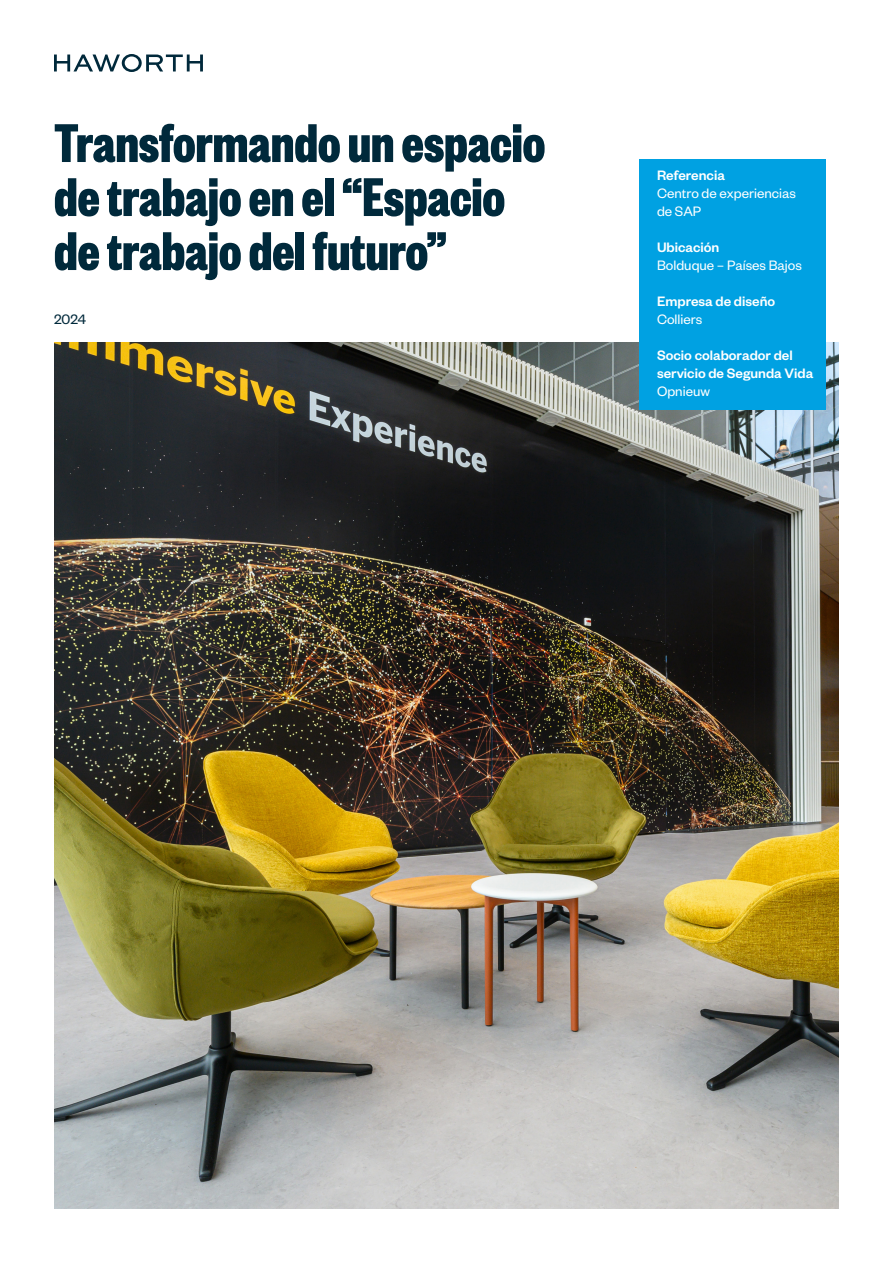
<style>
.page{position:relative;width:893px;height:1263px;background:#fff}
.page>*{position:absolute;margin:0;border:0;box-sizing:border-box;transform-origin:0 0}
.t1{font:700 60px/54px "Founders Grotesk X Cond";color:#00293b}
.t2{font:500 15px/18px "Founders Grotesk";color:#fff}
.t3{font:15px/18px "Founders Grotesk";color:#fff}
.t4{font:15px "Founders Grotesk";color:#00293b}
</style>
<div class="page">
<svg style="left:54px;top:54px;width:149px;height:18px"></svg>
<img style="left:54px;top:342px;width:785px;height:867px">
<div style="left:639px;top:159px;width:187px;height:250px;background:#00a1e2"></div>
<h1 class="t1" style="left:54px;top:113px;width:493px">Transformando un espacio de trabajo en el “Espacio de trabajo del futuro”</h1>
<p class="t4" style="left:54px;top:310px;width:34px">2024</p>
<p class="t2" style="left:657px;top:165px;width:69px">Referencia</p>
<p class="t3" style="left:657px;top:183px;width:140px">Centro de experiencias de SAP</p>
<p class="t2" style="left:657px;top:237px;width:64px">Ubicación</p>
<p class="t3" style="left:657px;top:255px;width:146px">Bolduque – Países Bajos</p>
<p class="t2" style="left:657px;top:291px;width:120px">Empresa de diseño</p>
<p class="t3" style="left:657px;top:309px;width:47px">Colliers</p>
<p class="t2" style="left:657px;top:345px;width:158px">Socio colaborador del servicio de Segunda Vida</p>
<p class="t3" style="left:657px;top:381px;width:54px">Opnieuw</p>
</div>
